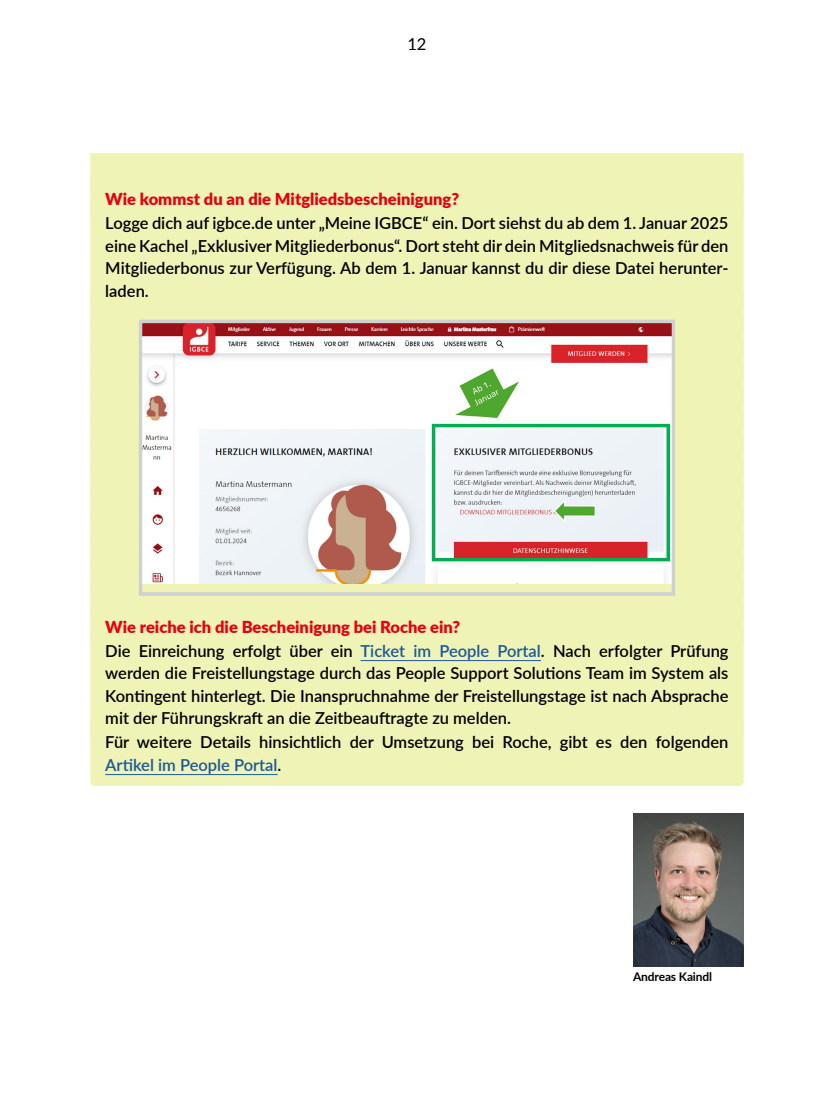
<style>
.page{position:relative;width:834px;height:1112px;background:#fff}
.page>*{position:absolute;margin:0;border:0;box-sizing:border-box;transform-origin:0 0}
._03_Fliesskasten{font:600 16.5px/22.5px "Lato";color:#000;text-align:justify}
._03_Fliesskasten-2{font:900 16.5px "Lato";color:#e7000e}
.t1{font:16.5px "Lato";color:#000}
.BU{font:700 12px "Lato";letter-spacing:-.015em;color:#000}
.s1{color:#1b5899}
</style>
<div class="page">
<img style="left:633px;top:814px;width:111px;height:153px">
<div style="left:90px;top:153px;width:654px;height:48px;background:#f0f3b6"></div>
<div style="left:90px;top:201px;width:654px;height:92px;background:#f0f3b6"></div>
<div style="left:90px;top:293px;width:654px;height:336px;background:#f0f3b6"></div>
<div style="left:90px;top:629px;width:654px;height:91px;background:#f0f3b6"></div>
<hr style="left:361px;top:660px;width:180px;height:1px;background:#1b5899">
<div style="left:90px;top:720px;width:654px;height:66px;background:#f0f3b6"></div>
<hr style="left:105px;top:774px;width:173px;height:1px;background:#1b5899">
<img style="left:143px;top:324px;width:528px;height:259px">
<div style="left:139px;top:320px;width:536px;height:276px;border:3px solid #ced0d1"></div>
<p class="t1" style="left:408px;top:32px;width:20px">12</p>
<p class="_03_Fliesskasten-2" style="left:105px;top:187px;width:355px">Wie kommst du an die Mitgliedsbescheinigung?</p>
<p class="_03_Fliesskasten" style="left:105px;top:211px;width:625px">Logge dich auf igbce.de unter „Meine IGBCE“ ein. Dort siehst du ab dem 1. Januar 2025 eine Kachel „Exklusiver Mitgliederbonus“. Dort steht dir dein Mitgliedsnachweis für den Mitgliederbonus zur Verfügung. Ab dem 1. Januar kannst du dir diese Datei herunter&shy;laden.</p>
<p class="_03_Fliesskasten-2" style="left:105px;top:614px;width:357px">Wie reiche ich die Bescheinigung bei Roche ein?</p>
<p class="_03_Fliesskasten" style="left:105px;top:639px;width:625px">Die Einreichung erfolgt über ein <span class="s1">Ticket im People Portal</span>. Nach erfolgter Prüfung werden die Freistellungstage durch das People Support Solutions Team im System als Kontingent hinterlegt. Die Inanspruchnahme der Freistellungstage ist nach Absprache mit der Führungskraft an die Zeitbeauftragte zu melden.</p>
<p class="_03_Fliesskasten" style="left:105px;top:730px;width:625px">Für weitere Details hinsichtlich der Umsetzung bei Roche, gibt es den folgenden<br><span class="s1">Artikel im People Portal</span>.</p>
<p class="BU" style="left:633px;top:968px;width:81px">Andreas Kaindl</p>
</div>
